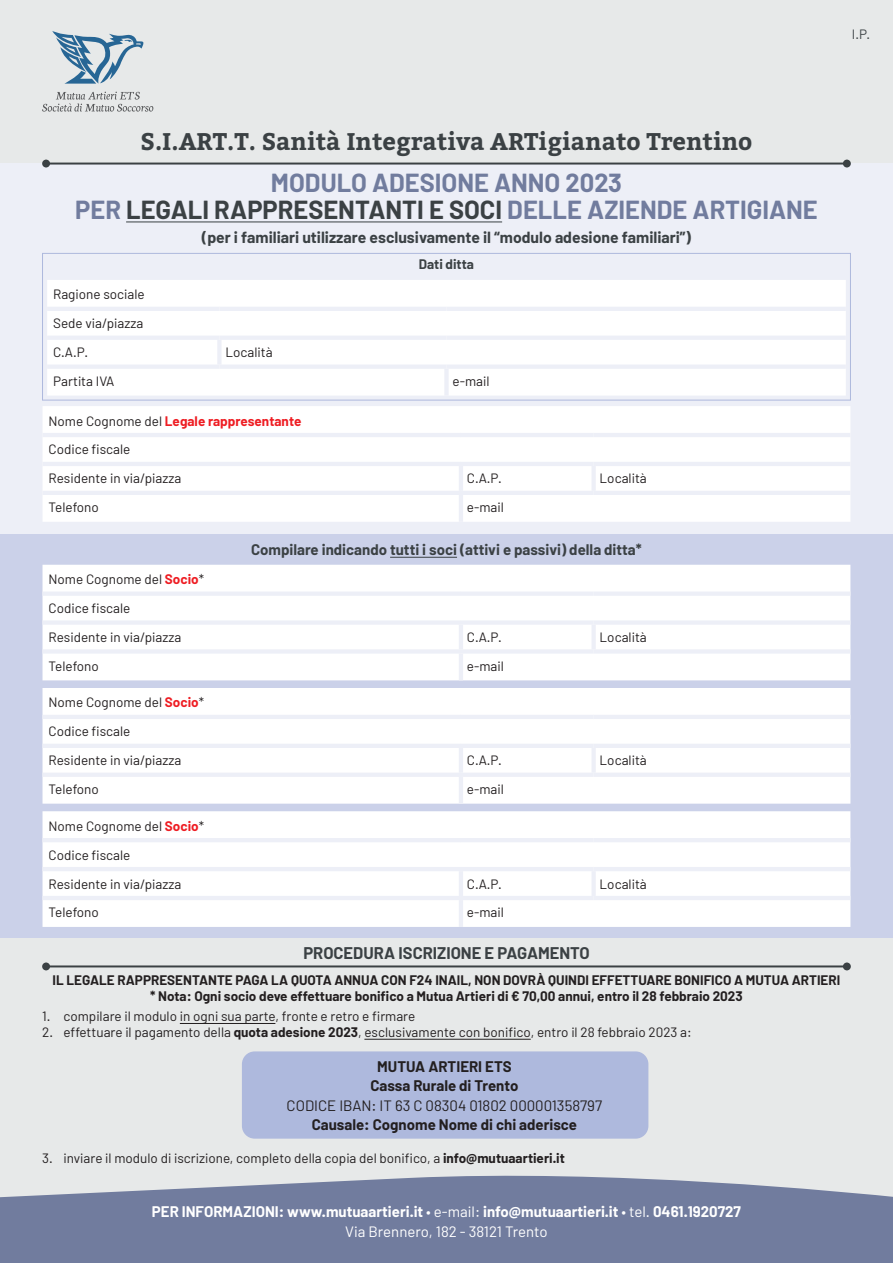
<style>
.page{position:relative;width:893px;height:1263px;background:#e7e9e9}
.page>*{position:absolute;margin:0;border:0;box-sizing:border-box;transform-origin:0 0}
.t1{font:700 25.5px/27px "Barlow";color:#717c9e;text-align:center}
.t2{font:700 24px "Bitter";color:#3b4144}
.t3{font:700 16.5px "Barlow";color:#3b4144}
.t4{font:700 15.75px "Barlow";color:#3b4144}
.t5{font:700 15px/19.5px "Barlow";color:#fff;text-align:center}
.t6{font:700 15px/19.5px "Barlow";color:#231f20;text-align:center}
.t7{font:700 15px "Barlow";color:#3b4144}
.t8{font:15px "Barlow";color:#231f20}
.t9{font:13.5px/29px "Barlow";color:#231f20}
.t10{font:700 13.5px/15.8px "Barlow";color:#231f20;text-align:center}
.t11{font:700 13.5px "Barlow";color:#3b4144}
.t12{font:13.5px "Barlow";color:#3b4144}
.s1{color:#3b4144}
.s2{font-weight:700;color:#ee1d23}
.s3{font-weight:700}
.s4{font-weight:400}
</style>
<div class="page">
<div style="left:0;top:163px;width:893px;height:371px;background:#edeff7"></div>
<div style="left:0;top:534px;width:893px;height:404px;background:#cbd1e9"></div>
<svg style="left:52px;top:31px;width:91px;height:53px"></svg>
<svg style="left:42px;top:92px;width:111px;height:20px"></svg>
<div style="left:47px;top:280px;width:799px;height:115px;background:#fff"></div>
<hr style="left:47px;top:307px;width:172px;height:4px;background:#edeff7">
<hr style="left:219px;top:307px;width:227px;height:4px;background:#edeff7">
<hr style="left:446px;top:307px;width:400px;height:4px;background:#edeff7">
<hr style="left:47px;top:336px;width:172px;height:4px;background:#edeff7">
<div style="left:217px;top:340px;width:5px;height:24px;background:#edeff7"></div>
<hr style="left:219px;top:336px;width:227px;height:4px;background:#edeff7">
<hr style="left:446px;top:336px;width:400px;height:4px;background:#edeff7">
<div style="left:47px;top:364px;width:172px;height:5px;background:#edeff7"></div>
<div style="left:219px;top:364px;width:227px;height:5px;background:#edeff7"></div>
<div style="left:444px;top:369px;width:5px;height:27px;background:#edeff7"></div>
<div style="left:446px;top:364px;width:400px;height:5px;background:#edeff7"></div>
<div style="left:42px;top:253px;width:809px;height:147px;border:1px solid #aeb9dd"></div>
<div style="left:43px;top:406px;width:807px;height:116px;background:#fff"></div>
<hr style="left:43px;top:433px;width:418px;height:4px;background:#edeff7">
<hr style="left:461px;top:433px;width:133px;height:4px;background:#edeff7">
<hr style="left:594px;top:433px;width:256px;height:4px;background:#edeff7">
<hr style="left:43px;top:462px;width:418px;height:4px;background:#edeff7">
<hr style="left:459px;top:466px;width:4px;height:25px;background:#edeff7">
<hr style="left:461px;top:462px;width:133px;height:4px;background:#edeff7">
<div style="left:591px;top:466px;width:5px;height:25px;background:#edeff7"></div>
<hr style="left:594px;top:462px;width:256px;height:4px;background:#edeff7">
<hr style="left:43px;top:491px;width:418px;height:4px;background:#edeff7">
<hr style="left:459px;top:495px;width:4px;height:27px;background:#edeff7">
<hr style="left:461px;top:491px;width:133px;height:4px;background:#edeff7">
<hr style="left:594px;top:491px;width:256px;height:4px;background:#edeff7">
<div style="left:43px;top:565px;width:807px;height:115px;background:#fff"></div>
<div style="left:43px;top:591px;width:418px;height:5px;background:#edeff7"></div>
<div style="left:461px;top:591px;width:133px;height:5px;background:#edeff7"></div>
<div style="left:594px;top:591px;width:256px;height:5px;background:#edeff7"></div>
<div style="left:43px;top:620px;width:418px;height:5px;background:#edeff7"></div>
<hr style="left:459px;top:625px;width:4px;height:24px;background:#edeff7">
<div style="left:461px;top:620px;width:133px;height:5px;background:#edeff7"></div>
<div style="left:591px;top:625px;width:5px;height:24px;background:#edeff7"></div>
<div style="left:594px;top:620px;width:256px;height:5px;background:#edeff7"></div>
<div style="left:43px;top:649px;width:418px;height:5px;background:#edeff7"></div>
<hr style="left:459px;top:654px;width:4px;height:26px;background:#edeff7">
<div style="left:461px;top:649px;width:133px;height:5px;background:#edeff7"></div>
<div style="left:594px;top:649px;width:256px;height:5px;background:#edeff7"></div>
<div style="left:43px;top:688px;width:807px;height:116px;background:#fff"></div>
<hr style="left:43px;top:715px;width:418px;height:4px;background:#edeff7">
<hr style="left:461px;top:715px;width:133px;height:4px;background:#edeff7">
<hr style="left:594px;top:715px;width:256px;height:4px;background:#edeff7">
<hr style="left:43px;top:744px;width:418px;height:4px;background:#edeff7">
<hr style="left:459px;top:748px;width:4px;height:25px;background:#edeff7">
<hr style="left:461px;top:744px;width:133px;height:4px;background:#edeff7">
<div style="left:591px;top:748px;width:5px;height:25px;background:#edeff7"></div>
<hr style="left:594px;top:744px;width:256px;height:4px;background:#edeff7">
<hr style="left:43px;top:773px;width:418px;height:4px;background:#edeff7">
<hr style="left:459px;top:777px;width:4px;height:27px;background:#edeff7">
<hr style="left:461px;top:773px;width:133px;height:4px;background:#edeff7">
<hr style="left:594px;top:773px;width:256px;height:4px;background:#edeff7">
<div style="left:43px;top:811px;width:807px;height:116px;background:#fff"></div>
<hr style="left:43px;top:838px;width:418px;height:4px;background:#edeff7">
<hr style="left:461px;top:838px;width:133px;height:4px;background:#edeff7">
<hr style="left:594px;top:838px;width:256px;height:4px;background:#edeff7">
<hr style="left:43px;top:867px;width:418px;height:4px;background:#edeff7">
<hr style="left:459px;top:871px;width:4px;height:25px;background:#edeff7">
<hr style="left:461px;top:867px;width:133px;height:4px;background:#edeff7">
<div style="left:591px;top:871px;width:5px;height:25px;background:#edeff7"></div>
<hr style="left:594px;top:867px;width:256px;height:4px;background:#edeff7">
<hr style="left:43px;top:896px;width:418px;height:4px;background:#edeff7">
<hr style="left:459px;top:900px;width:4px;height:27px;background:#edeff7">
<hr style="left:461px;top:896px;width:133px;height:4px;background:#edeff7">
<hr style="left:594px;top:896px;width:256px;height:4px;background:#edeff7">
<hr style="left:180px;top:1023px;width:95px;height:1px;background:#231f20">
<hr style="left:364px;top:1039px;width:167px;height:1px;background:#231f20">
<hr style="left:390px;top:557px;width:67px;height:1px;background:#3b4144">
<svg style="left:0;top:1175px;width:893px;height:88px;fill:#717c9e"></svg>
<hr style="left:46px;top:163px;width:801px;height:2px;background:#3b4144">
<div style="left:42px;top:160px;width:8px;height:7px;background:#3b4144;border-radius:50%"></div>
<div style="left:843px;top:160px;width:8px;height:7px;background:#3b4144;border-radius:50%"></div>
<hr style="left:46px;top:965px;width:801px;height:2px;background:#3b4144">
<div style="left:42px;top:962px;width:8px;height:8px;background:#3b4144;border-radius:50%"></div>
<div style="left:843px;top:962px;width:8px;height:8px;background:#3b4144;border-radius:50%"></div>
<div style="left:242px;top:1051px;width:406px;height:88px;background:#aeb9dd;border-radius:13px"></div>
<hr style="left:126px;top:222px;width:376px;height:1px;background:#3b4144">
<p class="t12" style="left:852px;top:25px;width:20px">I.P.</p>
<h2 class="t2" style="left:141px;top:123px;width:613px">S.I.ART.T. Sanità Integrativa ARTigianato Trentino</h2>
<h1 class="t1" style="left:75px;top:169px;width:744px">MODULO ADESIONE ANNO 2023<br>PER <span class="s1">LEGALI RAPPRESENTANTI E SOCI</span> DELLE AZIENDE ARTIGIANE</h1>
<p class="t4" style="left:202px;top:227px;width:491px">(per i familiari utilizzare esclusivamente il “modulo adesione familiari”)</p>
<p class="t9" style="left:53px;top:280px;width:93px;text-align:justify">Ragione sociale Sede via/piazza C.A.P.</p>
<p class="t9" style="left:225px;top:337px;width:49px">Località</p>
<p class="t11" style="left:419px;top:256px;width:57px">Dati ditta</p>
<p class="t9" style="left:53px;top:366px;width:63px">Partita IVA</p>
<p class="t9" style="left:452px;top:366px;width:39px">e-mail</p>
<p class="t9" style="left:49px;top:406px;width:254px">Nome Cognome del <span class="s2">Legale rappresentante<br></span>Codice fiscale<br>Residente in via/piazza</p>
<p class="t9" style="left:467px;top:464px;width:36px">C.A.P.</p>
<p class="t9" style="left:600px;top:464px;width:49px">Località</p>
<p class="t9" style="left:49px;top:493px;width:52px">Telefono</p>
<p class="t9" style="left:467px;top:493px;width:39px">e-mail</p>
<p class="t9" style="left:49px;top:564px;width:157px">Nome Cognome del <span class="s2">Socio</span>*<br>Codice fiscale<br>Residente in via/piazza</p>
<p class="t7" style="left:251px;top:540px;width:392px">Compilare indicando tutti i soci (attivi e passivi) della ditta*</p>
<p class="t9" style="left:467px;top:622px;width:36px">C.A.P.</p>
<p class="t9" style="left:600px;top:622px;width:49px">Località</p>
<p class="t9" style="left:49px;top:651px;width:52px">Telefono</p>
<p class="t9" style="left:467px;top:651px;width:39px">e-mail</p>
<p class="t9" style="left:49px;top:688px;width:157px">Nome Cognome del <span class="s2">Socio</span>*<br>Codice fiscale<br>Residente in via/piazza</p>
<p class="t9" style="left:467px;top:745px;width:36px">C.A.P.</p>
<p class="t9" style="left:600px;top:745px;width:49px">Località</p>
<p class="t9" style="left:49px;top:774px;width:52px">Telefono</p>
<p class="t9" style="left:467px;top:774px;width:39px">e-mail</p>
<p class="t9" style="left:49px;top:811px;width:157px">Nome Cognome del <span class="s2">Socio</span>*<br>Codice fiscale<br>Residente in via/piazza</p>
<p class="t9" style="left:467px;top:869px;width:36px">C.A.P.</p>
<p class="t9" style="left:600px;top:869px;width:49px">Località</p>
<p class="t9" style="left:49px;top:898px;width:52px">Telefono</p>
<p class="t9" style="left:467px;top:898px;width:39px">e-mail</p>
<p class="t3" style="left:303px;top:943px;width:288px">PROCEDURA ISCRIZIONE E PAGAMENTO</p>
<p class="t10" style="left:53px;top:973px;width:789px">IL LEGALE RAPPRESENTANTE PAGA LA QUOTA ANNUA CON F24 INAIL, NON DOVRÀ QUINDI EFFETTUARE BONIFICO A MUTUA ARTIERI * Nota: Ogni socio deve effettuare bonifico a Mutua Artieri di € 70,00 annui, entro il 28 febbraio 2023</p>
<p class="t9" style="left:42px;top:1001px;width:375px">1. compilare il modulo in ogni sua parte, fronte e retro e firmare</p>
<p class="t9" style="left:42px;top:1017px;width:651px">2. effettuare il pagamento della <span class="s3">quota adesione 2023</span>, esclusivamente con bonifico, entro il 28 febbraio 2023 a:</p>
<p class="t6" style="left:370px;top:1056px;width:149px">MUTUA ARTIERI ETS<br>Cassa Rurale di Trento</p>
<p class="t8" style="left:287px;top:1096px;width:317px">CODICE IBAN: IT 63 C 08304 01802 000001358797</p>
<p class="t6" style="left:312px;top:1115px;width:267px">Causale: Cognome Nome di chi aderisce</p>
<p class="t9" style="left:42px;top:1143px;width:524px">3. inviare il modulo di iscrizione, completo della copia del bonifico, a <span class="s3">info@mutuaartieri.it</span></p>
<p class="t5" style="left:152px;top:1202px;width:590px">PER INFORMAZIONI: www.mutuaartieri.it <span class="s4">• e-mail:</span> info@mutuaartieri.it <span class="s4">• tel.</span> 0461.1920727<br><span class="s4">Via Brennero, 182 - 38121 Trento</span></p>
</div>
